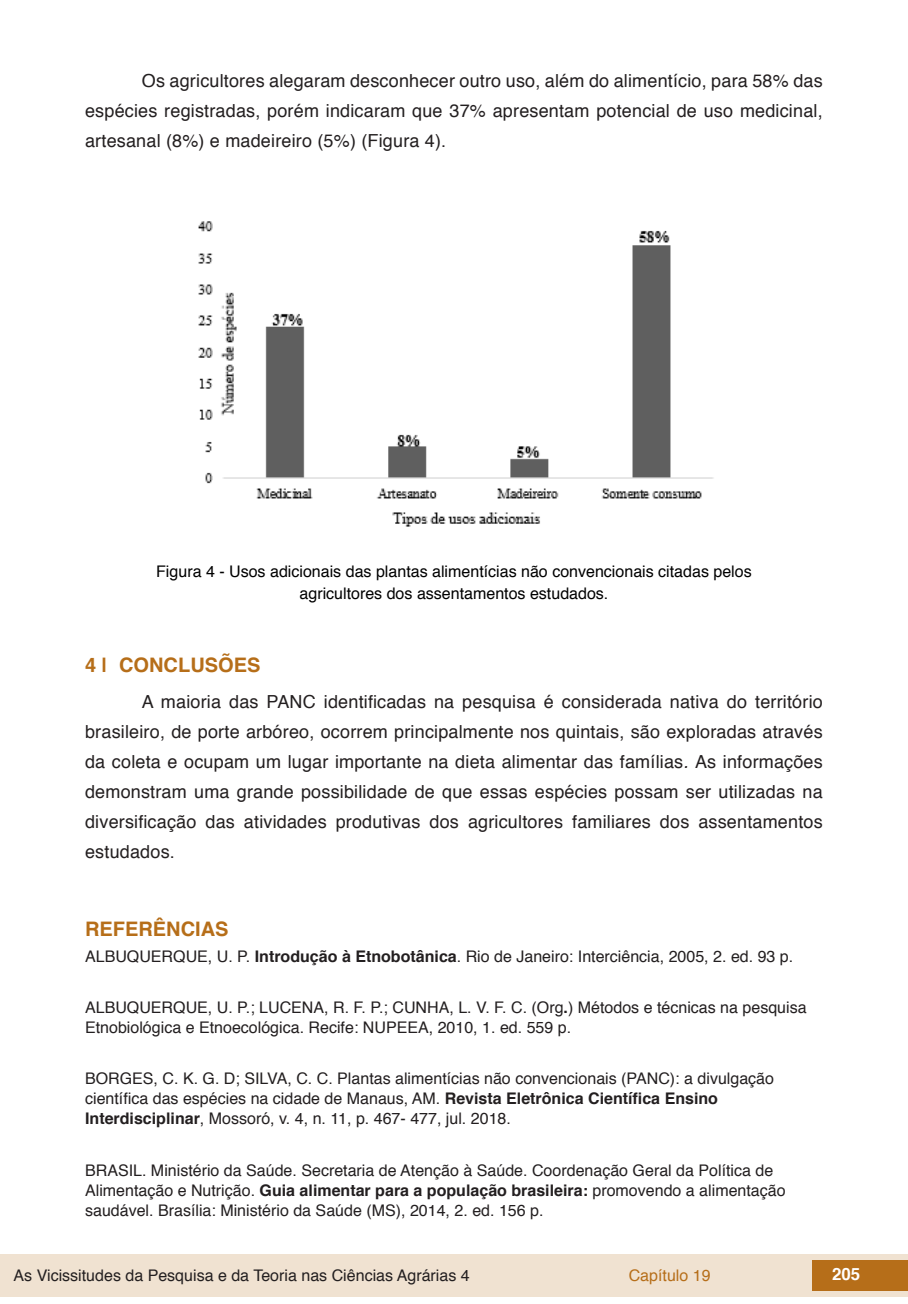
<style>
.page{position:relative;width:908px;height:1304px;background:#fff}
.page>*{position:absolute;margin:0;border:0;box-sizing:border-box;transform-origin:0 0}
.TITULOS{font:700 20px "Helvetica";color:#b66e19}
.txt{font:18px/30px "Helvetica";letter-spacing:.01em;color:#231f20;text-align:justify}
.t1{font:700 16.8px "Helvetica";color:#fff}
.referencias_finais{font:16px/20px "Helvetica";color:#231f20}
.info_tab_graf_imag{font:16px/22px "Helvetica";color:#000;text-align:center}
.t2{font:16px "Helvetica";color:#b66e19}
.s1{font-style:italic}
.s2{font-weight:700}
</style>
<div class="page">
<div style="left:0;top:1254px;width:906px;height:43px;background:#f0e2d1"></div>
<div style="left:812px;top:1261px;width:95px;height:30px;background:#b66e19"></div>
<img style="left:198px;top:221px;width:516px;height:306px">
<p class="txt" style="left:85px;top:66px;width:738px;text-indent:57px">Os agricultores alegaram desconhecer outro uso, além do alimentício, para 58% das espécies registradas, porém indicaram que 37% apresentam potencial de uso medicinal, artesanal (8%) e madeireiro (5%) (Figura 4).</p>
<p class="info_tab_graf_imag" style="left:156px;top:561px;width:596px">Figura 4 - Usos adicionais das plantas alimentícias não convencionais citadas pelos agricultores dos assentamentos estudados.</p>
<p class="TITULOS" style="left:85px;top:649px;width:177px">4 | CONCLUSÕES</p>
<p class="txt" style="left:85px;top:687px;width:738px;text-indent:57px">A maioria das PANC identificadas na pesquisa é considerada nativa do território brasileiro, de porte arbóreo, ocorrem principalmente nos quintais, são exploradas através da coleta e ocupam um lugar importante na dieta alimentar das famílias<span class="s1">.</span> As informações demonstram uma grande possibilidade de que essas espécies possam ser utilizadas na diversificação das atividades produtivas dos agricultores familiares dos assentamentos estudados.</p>
<p class="TITULOS" style="left:85px;top:913px;width:145px">REFERÊNCIAS</p>
<p class="referencias_finais" style="left:85px;top:947px;width:709px">ALBUQUERQUE, U. P. <span class="s2">Introdução à Etnobotânica</span>. Rio de Janeiro: Interciência, 2005, 2. ed. 93 p.</p>
<p class="referencias_finais" style="left:85px;top:998px;width:722px">ALBUQUERQUE, U. P.; LUCENA, R. F. P.; CUNHA, L. V. F. C. (Org<span class="s2">.</span>) Métodos e técnicas na pesquisa<br>Etnobiológica e Etnoecológica. Recife: NUPEEA, 2010, 1. ed. 559 p.</p>
<p class="referencias_finais" style="left:85px;top:1069px;width:690px">BORGES, C. K. G. D; SILVA, C. C. Plantas alimentícias não convencionais (PANC): a divulgação científica das espécies na cidade de Manaus, AM. <span class="s2">Revista Eletrônica Científica Ensino<br>Interdisciplinar</span>, Mossoró, v. 4, n. 11, p. 467- 477, jul. 2018.</p>
<p class="referencias_finais" style="left:85px;top:1161px;width:701px">BRASIL. Ministério da Saúde. Secretaria de Atenção à Saúde. Coordenação Geral da Política de<br>Alimentação e Nutrição. <span class="s2">Guia alimentar para a população brasileira:</span> promovendo a alimentação saudável. Brasília: Ministério da Saúde (MS), 2014, 2. ed. 156 p.</p>
<p class="referencias_finais" style="left:14px;top:1266px;width:457px">As Vicissitudes da Pesquisa e da Teoria nas Ciências Agrárias 4</p>
<p class="t2" style="left:628px;top:1263px;width:83px">Capítulo 19</p>
<p class="t1" style="left:831px;top:1261px;width:30px">205</p>
</div>
